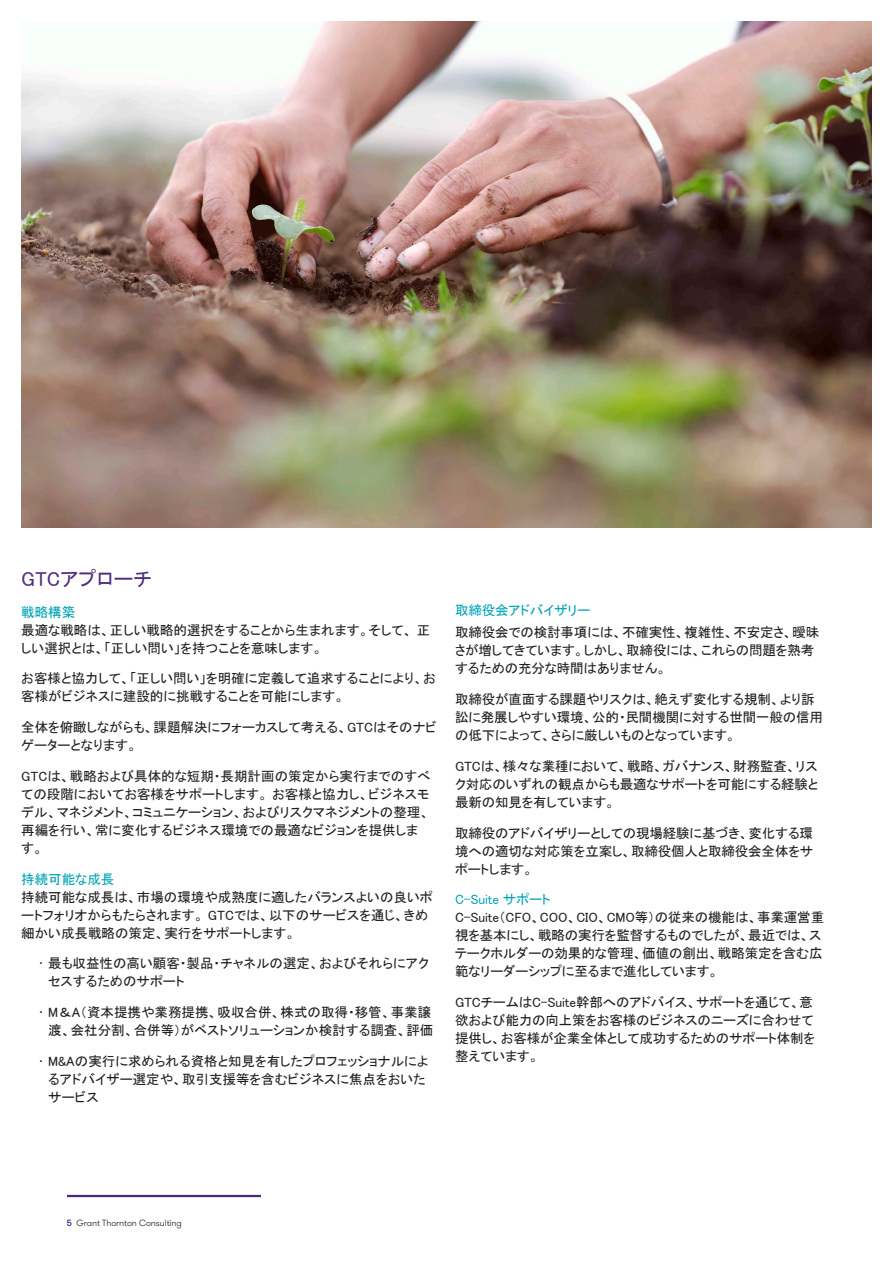
<style>
.page{position:relative;width:893px;height:1263px;background:#fff}
.page>*{position:absolute;margin:0;border:0;box-sizing:border-box;transform-origin:0 0}
._11_Body_text{font:20.25px "MS P Gothic";color:#4f2d7f}
._11_Body_text-2{font:13.5px/18px "MS P Gothic";color:#231f20}
._11_Body_text-3{font:13.5px "MS P Gothic";letter-spacing:-.01em;color:#00a5b6}
.t1{font:300 9px "GT Walsheim Pro";letter-spacing:-.01em;color:#231f20}
.s1{font-weight:500;color:#4e2582}
</style>
<div class="page">
<hr style="left:67px;top:1195px;width:194px;height:2px;background:#4e2582">
<img style="left:21px;top:21px;width:851px;height:507px">
<p class="_11_Body_text" style="left:21px;top:568px;width:132px">GTCアプローチ</p>
<p class="_11_Body_text-3" style="left:21px;top:605px;width:55px">戦略構築</p>
<p class="_11_Body_text-2" style="left:21px;top:621px;width:410px">最適な戦略は、正しい戦略的選択をすることから生まれます。そして、 正しい選択とは、「正しい問い」を持つことを意味します。</p>
<p class="_11_Body_text-2" style="left:21px;top:669px;width:416px">お客様と協力して、「正しい問い」を明確に定義して追求することにより、お客様がビジネスに建設的に挑戦することを可能にします。</p>
<p class="_11_Body_text-2" style="left:21px;top:718px;width:417px">全体を俯瞰しながらも、課題解決にフォーカスして考える、GTCはそのナビゲーターとなります。</p>
<p class="_11_Body_text-2" style="left:21px;top:767px;width:411px">GTCは、戦略および具体的な短期・長期計画の策定から実行までのすべての段階においてお客様をサポートします。 お客様と協力し、ビジネスモデル、マネジメント、コミュニケーション、およびリスクマネジメントの整理、再編を行い、常に変化するビジネス環境での最適なビジョンを提供します。</p>
<p class="_11_Body_text-3" style="left:21px;top:872px;width:95px">持続可能な成長</p>
<p class="_11_Body_text-2" style="left:21px;top:888px;width:413px">持続可能な成長は、市場の環境や成熟度に適したバランスよいの良いポートフォリオからもたらされます。 GTCでは、以下のサービスを通じ、きめ細かい成長戦略の策定、実行をサポートします。</p>
<p class="_11_Body_text-2" style="left:48px;top:954px;width:382px;text-indent:-9px">• 最も収益性の高い顧客・製品・チャネルの選定、およびそれらにアクセスするためのサポート</p>
<p class="_11_Body_text-2" style="left:40px;top:1003px;width:395px;text-align:right">• M＆A（資本提携や業務提携、吸収合併、株式の取得・移管、事業譲渡、会社分割、合併等）がベストソリューションか検討する調査、評価</p>
<p class="_11_Body_text-2" style="left:48px;top:1052px;width:382px;text-indent:-9px">• M&amp;Aの実行に求められる資格と知見を有したプロフェッショナルによるアドバイザー選定や、取引支援等を含むビジネスに焦点をおいたサービス</p>
<p class="_11_Body_text-3" style="left:455px;top:603px;width:137px">取締役会アドバイザリー</p>
<p class="_11_Body_text-2" style="left:455px;top:623px;width:366px">取締役会での検討事項には、不確実性、複雑性、不安定さ、曖昧さが増してきています。しかし、取締役には、これらの問題を熟考するための充分な時間はありません。</p>
<p class="_11_Body_text-2" style="left:455px;top:690px;width:370px">取締役が直面する課題やリスクは、絶えず変化する規制、より訴訟に発展しやすい環境、公的・民間機関に対する世間一般の信用の低下によって、さらに厳しいものとなっています。</p>
<p class="_11_Body_text-2" style="left:455px;top:757px;width:365px;text-align:justify">GTCは、様々な業種において、戦略、ガバナンス、財務監査、リスク対応のいずれの観点からも最適なサポートを可能にする経験と最新の知見を有しています。</p>
<p class="_11_Body_text-2" style="left:455px;top:824px;width:360px;text-align:justify">取締役のアドバイザリーとしての現場経験に基づき、変化する環境への適切な対応策を立案し、取締役個人と取締役会全体をサポートします。</p>
<p class="_11_Body_text-3" style="left:455px;top:893px;width:97px">C-Suite サポート</p>
<p class="_11_Body_text-2" style="left:455px;top:908px;width:371px">C-Suite（CFO、COO、CIO、CMO等）の従来の機能は、事業運営重視を基本にし、戦略の実行を監督するものでしたが、最近では、ステークホルダーの効果的な管理、価値の創出、戦略策定を含む広範なリーダーシップに至るまで進化しています。</p>
<p class="_11_Body_text-2" style="left:455px;top:993px;width:362px">GTCチームはC-Suite幹部へのアドバイス、サポートを通じて、意欲および能力の向上策をお客様のビジネスのニーズに合わせて提供し、お客様が企業全体として成功するためのサポート体制を整えています。</p>
<p class="t1" style="left:67px;top:1217px;width:116px"><span class="s1">5</span> Grant Thornton Consulting</p>
</div>
